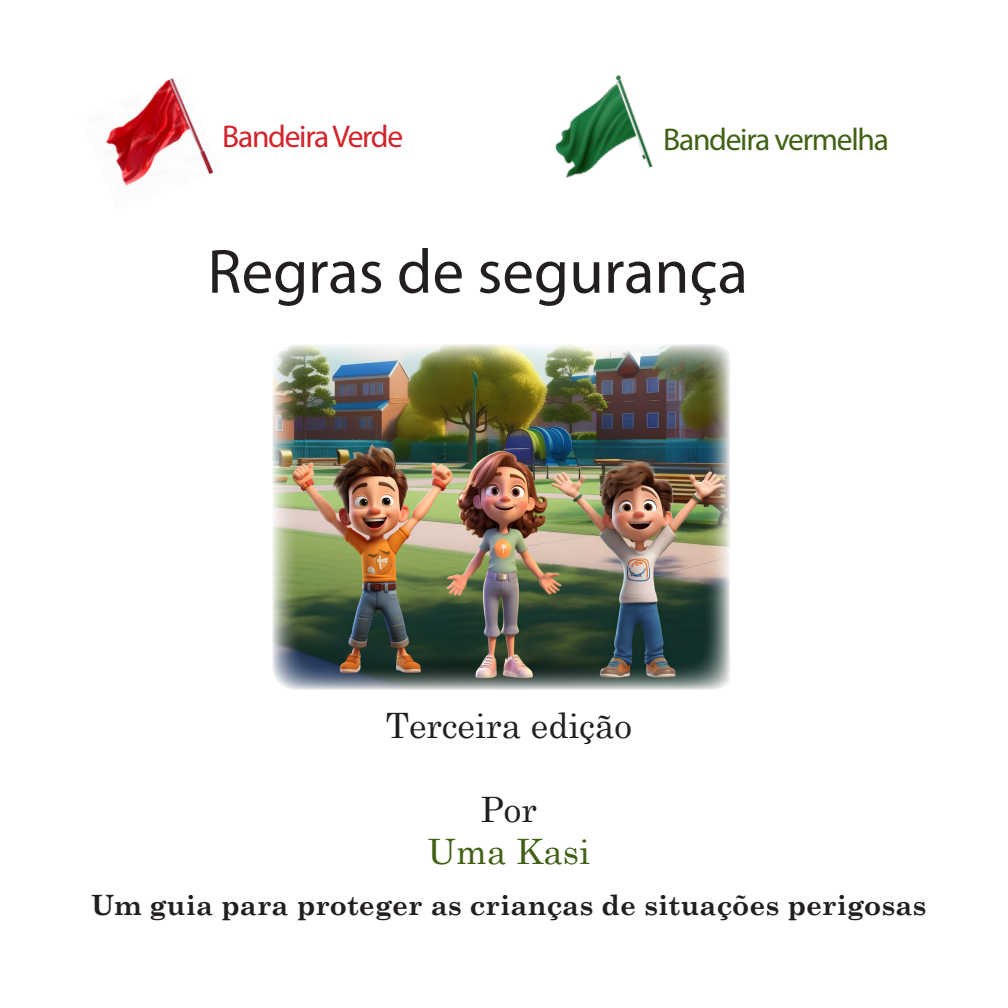
<style>
.page{position:relative;width:1008px;height:1008px;background:#fff}
.page>*{position:absolute;margin:0;border:0;box-sizing:border-box;transform-origin:0 0}
.t1{font:63px "Myriad Pro";color:#231f20}
.Umakasi{font:35px "Century Schoolbook";color:#231f20}
.Umakasi-2{font:35px "Century Schoolbook";color:#416116}
.Flag{font:31.5px "Myriad Pro";letter-spacing:-.04em;color:#416116}
.Flag-2{font:31.5px "Myriad Pro";letter-spacing:-.04em;color:#d1232a}
.t2{font:700 28px "Century Schoolbook";color:#231f20}
</style>
<div class="page">
<img style="left:555px;top:75px;width:98px;height:103px">
<img style="left:272px;top:344px;width:458px;height:346px">
<img style="left:106px;top:78px;width:108px;height:108px">
<p class="Flag-2" style="left:222px;top:117px;width:182px">Bandeira Verde</p>
<p class="Flag" style="left:663px;top:120px;width:227px">Bandeira vermelha</p>
<p class="t1" style="left:207px;top:233px;width:542px">Regras de segurança</p>
<p class="Umakasi" style="left:386px;top:696px;width:248px">Terceira edição</p>
<p class="Umakasi" style="left:481px;top:780px;width:58px">Por</p>
<p class="Umakasi-2" style="left:427px;top:822px;width:164px">Uma Kasi</p>
<p class="t2" style="left:91px;top:884px;width:837px">Um guia para proteger as crianças de situações perigosas</p>
</div>
